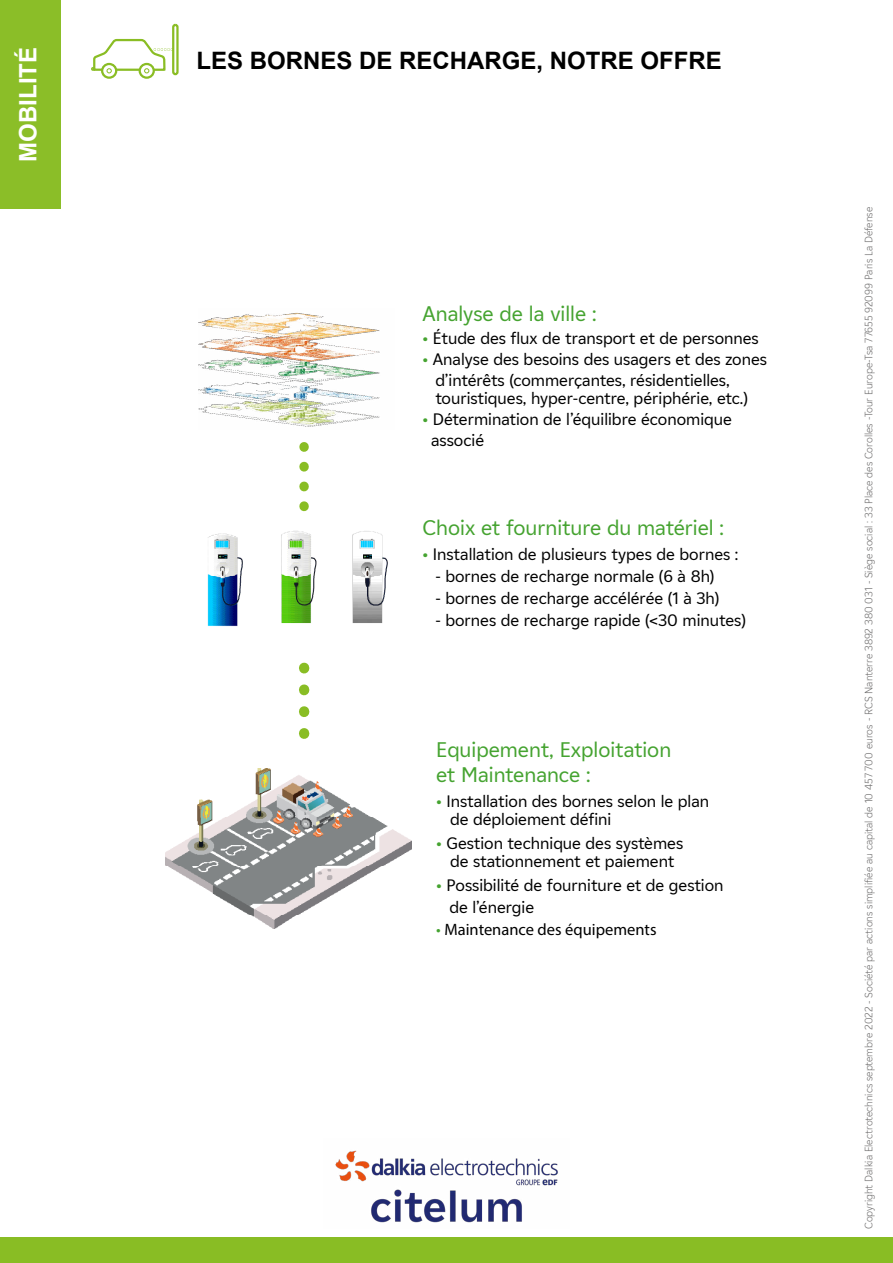
<style>
.page{position:relative;width:893px;height:1263px;background:#fff}
.page>*{position:absolute;margin:0;border:0;box-sizing:border-box;transform-origin:0 0}
.t1{font:700 24px "Arial";color:#000}
.t2{font:700 24px "Arial";color:#fff}
.t3{font:21px/25.2px "EDF2020";color:#45a330}
.t4{font:16.5px/18px "EDF2020";color:#000}
.t5{font:16.5px "Myriad Pro";color:#000}
.t6{font:300 10.5px "EDF2020";color:#706f6f}
.s1{color:#45a330}
</style>
<div class="page">
<img style="left:166px;top:768px;width:245px;height:160px">
<svg style="left:299px;top:668px;width:10px;height:71px"></svg>
<svg style="left:299px;top:447px;width:10px;height:65px"></svg>
<img style="left:199px;top:313px;width:181px;height:114px">
<img style="left:207px;top:531px;width:181px;height:96px">
<img style="left:299px;top:703px;width:10px;height:3px">
<div style="left:0;top:1237px;width:893px;height:26px;background:#89bd24"></div>
<div style="left:0;top:0;width:60px;height:208px;background:#8bbe28"></div>
<svg style="left:172px;top:24px;width:7px;height:51px"></svg>
<svg style="left:102px;top:64px;width:14px;height:14px"></svg>
<div style="left:101px;top:63px;width:16px;height:16px;border:2px solid #8abd24;border-radius:50%"></div>
<svg style="left:140px;top:64px;width:14px;height:14px"></svg>
<div style="left:139px;top:63px;width:16px;height:16px;border:2px solid #8abd24;border-radius:50%"></div>
<svg style="left:91px;top:38px;width:83px;height:35px"></svg>
<img style="left:335px;top:1150px;width:223px;height:73px">
<h1 class="t2" style="left:12px;top:162px;width:116px;rotate:-90deg">MOBILITÉ</h1>
<h1 class="t1" style="left:196px;top:45px;width:527px">LES BORNES DE RECHARGE, NOTRE OFFRE</h1>
<p class="t3" style="left:423px;top:300px;width:175px">Analyse de la ville :</p>
<p class="t4" style="left:423px;top:329px;width:338px"><span class="s1">•</span> Étude des flux de transport et de personnes</p>
<p class="t4" style="left:435px;top:348px;width:333px;line-height:21px;text-indent:-13px"><span class="s1">•</span> Analyse des besoins des usagers et des zones d’intérêts (commerçantes, résidentielles,</p>
<p class="t4" style="left:435px;top:389px;width:314px">touristiques, hyper-centre, périphérie, etc.)</p>
<p class="t4" style="left:431px;top:408px;width:302px;line-height:21px;text-indent:-8px"><span class="s1">•</span> Détermination de l’équilibre économique associé</p>
<p class="t3" style="left:423px;top:515px;width:303px">Choix et fourniture du matériel :</p>
<p class="t4" style="left:423px;top:544px;width:317px"><span class="s1">•</span> Installation de plusieurs types de bornes :</p>
<p class="t4" style="left:435px;top:566px;width:281px">- bornes de recharge normale (6 à 8h)</p>
<p class="t4" style="left:435px;top:589px;width:285px">- bornes de recharge accélérée (1 à 3h)</p>
<p class="t4" style="left:435px;top:611px;width:312px">- bornes de recharge rapide (&lt;30 minutes)</p>
<p class="t3" style="left:436px;top:736px;width:236px">Equipement, Exploitation et Maintenance :</p>
<p class="t4" style="left:450px;top:791px;width:261px;text-indent:-14px"><span class="s1">•</span> Installation des bornes selon le plan de déploiement défini</p>
<p class="t4" style="left:436px;top:833px;width:248px;text-align:center"><span class="s1">•</span> Gestion technique des systèmes de stationnement et paiement</p>
<p class="t4" style="left:449px;top:873px;width:276px;line-height:22.2px;text-indent:-13px"><span class="s1">•</span> Possibilité de fourniture et de gestion de l’énergie</p>
<p class="t5" style="left:436px;top:919px;width:222px"><span class="s1">•</span> Maintenance des équipements</p>
<p class="t6" style="left:861px;top:1229px;width:1024px;rotate:-90deg">Copyright Dalkia Electrotechnics septembre 2022 - Société par actions simplifiée au capital de 10 457 700 euros - RCS Nanterre 3892 380 031 - Siège social : 33 Place des Corolles -Tour Europe-Tsa 77655 92099 Paris La Défense</p>
</div>
